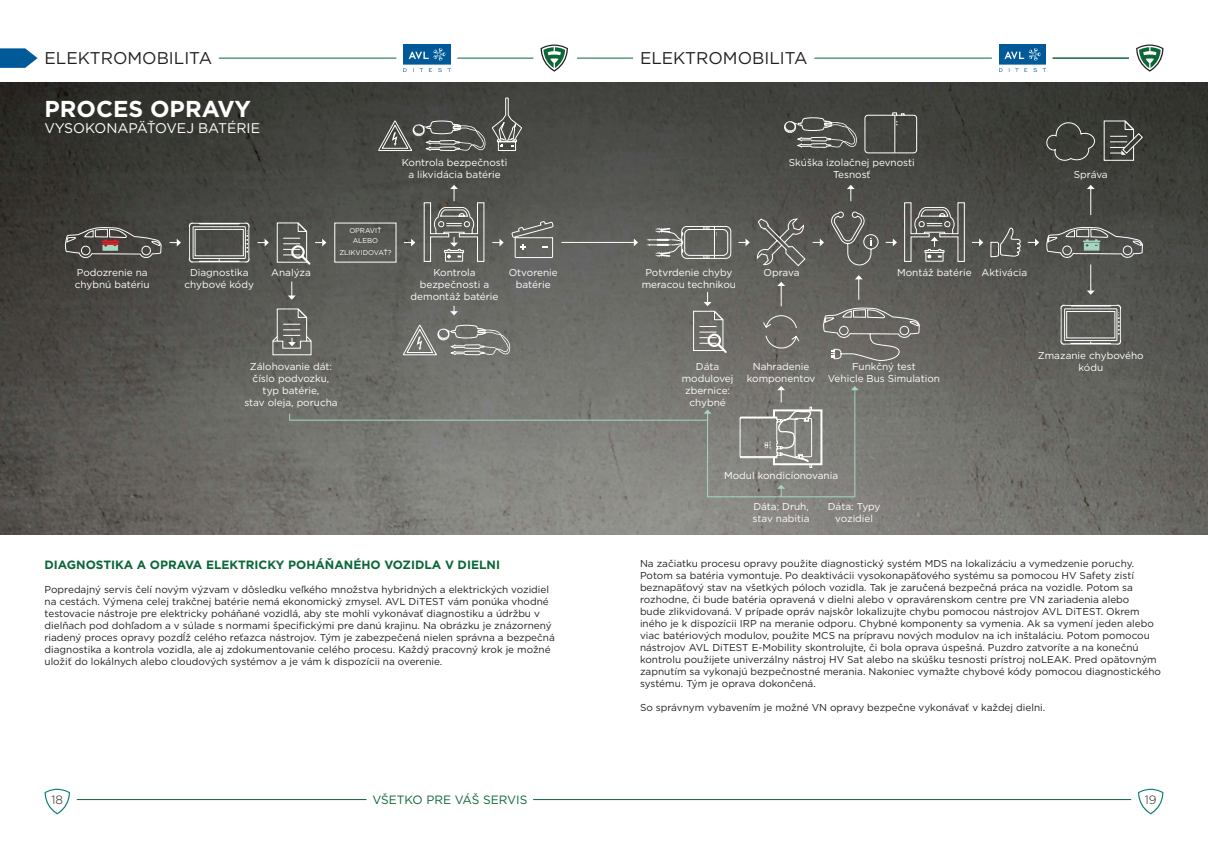
<style>
.page{position:relative;width:1208px;height:859px;background:#fff}
.page>*{position:absolute;margin:0;border:0;box-sizing:border-box;transform-origin:0 0}
.t1{font:700 23px "Gotham";color:#fff}
.t2{font:17px "Gotham";color:#231f20}
.t3{font:14px "Gotham";color:#fff}
.t4{font:700 12px "Gotham";color:#0c6638}
.t5{font:12px "Gotham";color:#0c6638}
.t6{font:300 12px "Gotham";color:#231f20}
.t7{font:10px/12px "Gotham";color:#231f20}
.t8{font:10px/12px "Gotham";color:#fff;text-align:center}
.t9{font:7px "Gotham";color:#fff}
</style>
<div class="page">
<svg style="left:45px;top:789px;width:25px;height:25px"></svg>
<svg style="left:1138px;top:789px;width:25px;height:25px"></svg>
<hr style="left:533px;top:799px;width:598px;height:1px;background:#0d6738">
<hr style="left:77px;top:799px;width:289px;height:1px;background:#0d6738">
<hr style="left:577px;top:58px;width:56px;height:1px;background:#0d6738">
<svg style="left:540px;top:45px;width:28px;height:27px"></svg>
<svg style="left:1136px;top:45px;width:27px;height:27px"></svg>
<hr style="left:219px;top:58px;width:177px;height:1px;background:#0d6738">
<hr style="left:457px;top:58px;width:76px;height:1px;background:#0d6738">
<svg style="left:0;top:48px;width:38px;height:20px"></svg>
<img style="left:403px;top:45px;width:47px;height:27px">
<hr style="left:814px;top:58px;width:178px;height:1px;background:#0d6738">
<hr style="left:1052px;top:58px;width:77px;height:1px;background:#0d6738">
<img style="left:999px;top:45px;width:46px;height:27px">
<img style="left:0;top:83px;width:1208px;height:452px">
<svg style="left:189px;top:223px;width:61px;height:40px;background:#73736f"></svg>
<svg style="left:1095px;top:305px;width:26px;height:40px"></svg>
<svg style="left:65px;top:89px;width:116px;height:169px;background:#3e3e39"></svg>
<svg style="left:257px;top:239px;width:12px;height:7px"></svg>
<svg style="left:377px;top:117px;width:108px;height:35px;background:#62635f"></svg>
<svg style="left:491px;top:97px;width:32px;height:54px;background:#62625f"></svg>
<svg style="left:272px;top:227px;width:749px;height:129px;background:#676762"></svg>
<svg style="left:334px;top:171px;width:631px;height:190px;background:#666661"></svg>
<svg style="left:762px;top:122px;width:333px;height:227px;background:#5a5a55"></svg>
<svg style="left:1046px;top:89px;width:97px;height:169px;background:#4b4c47"></svg>
<svg style="left:289px;top:386px;width:569px;height:112px;background:#80817c"></svg>
<svg style="left:864px;top:112px;width:53px;height:42px;background:#53544f"></svg>
<hr style="left:894px;top:115px;width:1px;height:38px;background:#fff">
<svg style="left:784px;top:114px;width:73px;height:34px;background:#62635f"></svg>
<h2 class="t2" style="left:45px;top:47px;width:169px">ELEKTROMOBILITA</h2>
<h2 class="t2" style="left:640px;top:47px;width:169px">ELEKTROMOBILITA</h2>
<p class="t1" style="left:45px;top:94px;width:208px">PROCES OPRAVY</p>
<p class="t3" style="left:45px;top:119px;width:217px">VYSOKONAPÄŤOVEJ BATÉRIE</p>
<p class="t8" style="left:402px;top:156px;width:107px">Kontrola bezpečnosti a likvidácia batérie</p>
<p class="t8" style="left:789px;top:156px;width:127px">Skúška izolačnej pevnosti</p>
<p class="t8" style="left:833px;top:168px;width:39px">Tesnosť</p>
<p class="t8" style="left:1074px;top:168px;width:35px">Správa</p>
<p class="t9" style="left:349px;top:226px;width:34px">OPRAVIŤ</p>
<p class="t9" style="left:353px;top:236px;width:27px">ALEBO</p>
<p class="t9" style="left:339px;top:248px;width:54px">ZLIKVIDOVAŤ?</p>
<p class="t8" style="left:185px;top:266px;width:71px">Diagnostika chybové kódy</p>
<p class="t8" style="left:271px;top:266px;width:41px">Analýza</p>
<p class="t8" style="left:763px;top:266px;width:37px">Oprava</p>
<p class="t8" style="left:897px;top:266px;width:76px">Montáž batérie</p>
<p class="t8" style="left:981px;top:266px;width:47px">Aktivácia</p>
<p class="t8" style="left:77px;top:266px;width:72px">Podozrenie na</p>
<p class="t8" style="left:75px;top:278px;width:76px">chybnú batériu</p>
<p class="t8" style="left:410px;top:266px;width:89px">Kontrola bezpečnosti a demontáž batérie</p>
<p class="t8" style="left:641px;top:266px;width:96px">Potvrdenie chyby meracou technikou</p>
<p class="t8" style="left:509px;top:266px;width:51px">Otvorenie</p>
<p class="t8" style="left:516px;top:278px;width:36px">batérie</p>
<p class="t8" style="left:250px;top:360px;width:84px">Zálohovanie dát:</p>
<p class="t8" style="left:253px;top:372px;width:78px">číslo podvozku,</p>
<p class="t8" style="left:263px;top:384px;width:58px">typ batérie,</p>
<p class="t8" style="left:244px;top:396px;width:95px">stav oleja, porucha</p>
<p class="t8" style="left:696px;top:360px;width:25px">Dáta</p>
<p class="t8" style="left:682px;top:372px;width:53px">modulovej zbernice:</p>
<p class="t8" style="left:689px;top:396px;width:38px">chybné</p>
<p class="t8" style="left:747px;top:360px;width:70px">Nahradenie komponentov</p>
<p class="t8" style="left:852px;top:360px;width:65px">Funkčný test</p>
<p class="t8" style="left:828px;top:372px;width:114px">Vehicle Bus Simulation</p>
<p class="t8" style="left:1038px;top:349px;width:107px">Zmazanie chybového kódu</p>
<p class="t8" style="left:724px;top:469px;width:116px">Modul kondicionovania</p>
<p class="t8" style="left:828px;top:500px;width:54px">Dáta: Typy vozidiel</p>
<p class="t8" style="left:752px;top:500px;width:59px;text-align:left">Dáta: Druh, stav nabitia</p>
<p class="t4" style="left:45px;top:557px;width:457px">DIAGNOSTIKA A OPRAVA ELEKTRICKY POHÁŇANÉHO VOZIDLA V DIELNI</p>
<p class="t7" style="left:45px;top:583px;width:512px">Popredajný servis čelí novým výzvam v dôsledku veľkého množstva hybridných a elektrických vozidiel na cestách. Výmena celej trakčnej batérie nemá ekonomický zmysel. AVL DiTEST vám ponúka vhodné testovacie nástroje pre elektricky poháňané vozidlá, aby ste mohli vykonávať diagnostiku a údržbu v dielňach pod dohľadom a v súlade s normami špecifickými pre danú krajinu. Na obrázku je znázornený riadený proces opravy pozdĺž celého reťazca nástrojov. Tým je zabezpečená nielen správna a bezpečná diagnostika a kontrola vozidla, ale aj zdokumentovanie celého procesu. Každý pracovný krok je možné uložiť do lokálnych alebo cloudových systémov a je vám k dispozícii na overenie.</p>
<p class="t7" style="left:640px;top:558px;width:522px">Na začiatku procesu opravy použite diagnostický systém MDS na lokalizáciu a vymedzenie poruchy.<br>Potom sa batéria vymontuje. Po deaktivácii vysokonapäťového systému sa pomocou HV Safety zistí beznapäťový stav na všetkých póloch vozidla. Tak je zaručená bezpečná práca na vozidle. Potom sa rozhodne, či bude batéria opravená v dielni alebo v opravárenskom centre pre VN zariadenia alebo<br>bude zlikvidovaná. V prípade opráv najskôr lokalizujte chybu pomocou nástrojov AVL DiTEST. Okrem iného je k dispozícii IRP na meranie odporu. Chybné komponenty sa vymenia. Ak sa vymení jeden alebo viac batériových modulov, použite MCS na prípravu nových modulov na ich inštaláciu. Potom pomocou nástrojov AVL DiTEST E-Mobility skontrolujte, či bola oprava úspešná. Puzdro zatvoríte a na konečnú kontrolu použijete univerzálny nástroj HV Sat alebo na skúšku tesnosti prístroj noLEAK. Pred opätovným zapnutím sa vykonajú bezpečnostné merania. Nakoniec vymažte chybové kódy pomocou diagnostického systému. Tým je oprava dokončená.</p>
<p class="t7" style="left:640px;top:702px;width:407px">So správnym vybavením je možné VN opravy bezpečne vykonávať v každej dielni.</p>
<p class="t6" style="left:51px;top:792px;width:13px">18</p>
<p class="t5" style="left:372px;top:792px;width:156px">VŠETKO PRE VÁŠ SERVIS</p>
<p class="t6" style="left:1144px;top:792px;width:13px">19</p>
</div>
